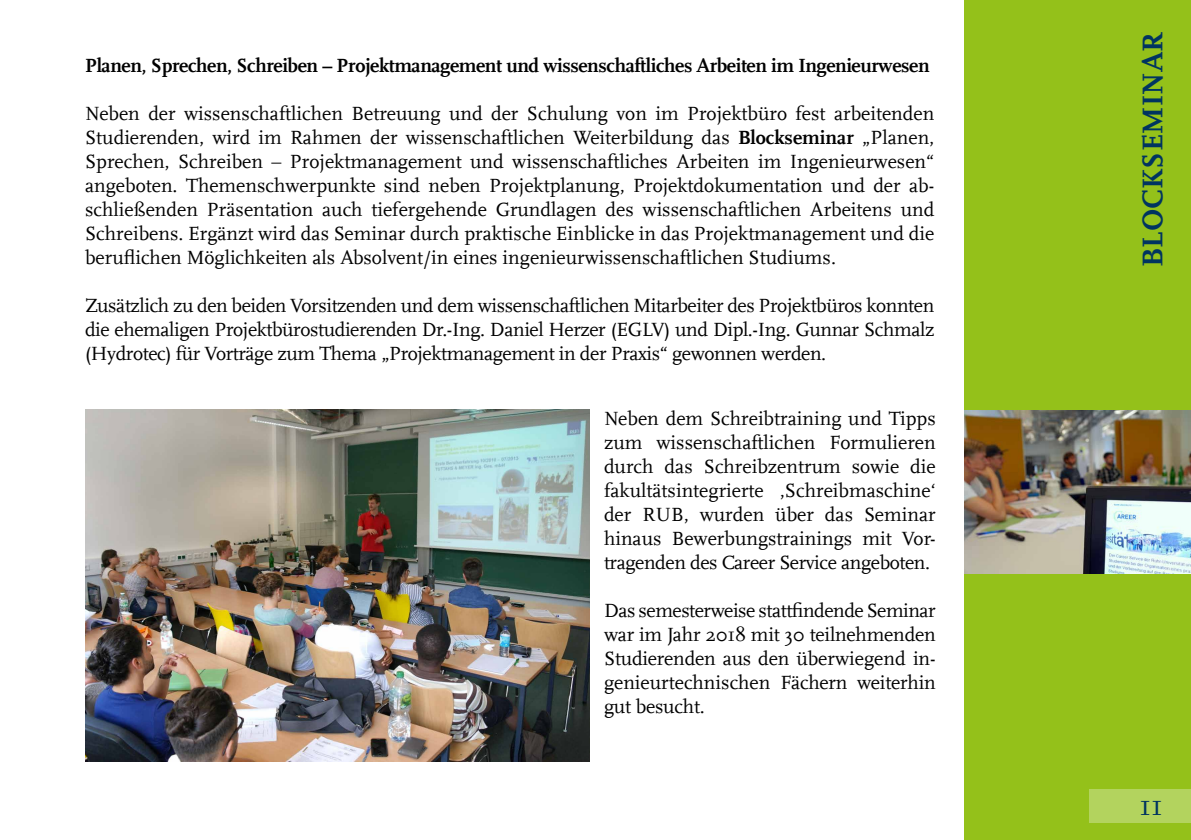
<style>
.page{position:relative;width:1191px;height:840px;background:#fff}
.page>*{position:absolute;margin:0;border:0;box-sizing:border-box;transform-origin:0 0}
.t1{font:700 30px "RUB Scala MZ";letter-spacing:.01em;color:#003460}
.t2{font:30px "RUB Scala MZ";color:#003460}
.t3{font:20px/24px "RUB Scala MZ";letter-spacing:-.01em;color:#000;text-align:justify}
.t4{font:700 20px "RUB Scala MZ";letter-spacing:-.02em;color:#000}
.s1{font-weight:700}
</style>
<div class="page">
<div style="left:964px;top:0;width:227px;height:839px;background:#94c11a"></div>
<div style="left:1090px;top:788px;width:101px;height:34px;background:#b3d35e"></div>
<img style="left:964px;top:410px;width:227px;height:162px">
<img style="left:85px;top:409px;width:505px;height:351px">
<p class="t4" style="left:85px;top:51px;width:846px">Planen, Sprechen, Schreiben – Projektmanagement und wissenschaftliches Arbeiten im Ingenieurwesen</p>
<p class="t3" style="left:85px;top:101px;width:851px">Neben der wissenschaftlichen Betreuung und der Schulung von im Projektbüro fest arbeitenden Studierenden, wird im Rahmen der wissenschaftlichen Weiterbildung das <span class="s1">Blockseminar</span> „Planen, Sprechen, Schreiben – Projektmanagement und wissenschaftliches Arbeiten im Ingenieurwesen“ angeboten. Themenschwerpunkte sind neben Projektplanung, Projektdokumentation und der ab&shy;schließenden Präsentation auch tiefergehende Grundlagen des wissenschaftlichen Arbeitens und Schreibens. Ergänzt wird das Seminar durch praktische Einblicke in das Projektmanagement und die beruflichen Möglichkeiten als Absolvent/in eines ingenieurwissenschaftlichen Studiums.</p>
<p class="t3" style="left:85px;top:293px;width:851px">Zusätzlich zu den beiden Vorsitzenden und dem wissenschaftlichen Mitarbeiter des Projektbüros konnten die ehemaligen Projektbürostudierenden Dr.-Ing. Daniel Herzer (EGLV) und Dipl.-Ing. Gunnar Schmalz (Hydrotec) für Vorträge zum Thema „Projektmanagement in der Praxis“ gewonnen werden.</p>
<p class="t3" style="left:604px;top:405px;width:333px">Neben dem Schreibtraining und Tipps zum wissenschaftlichen Formulieren durch das Schreibzentrum sowie die fakultätsintegrierte ‚Schreibmaschine‘ der RUB, wurden über das Seminar hinaus Bewerbungstrainings mit Vor&shy;tragenden des Career Service angeboten.</p>
<p class="t3" style="left:604px;top:597px;width:333px">Das semesterweise stattfindende Seminar war im Jahr 2018 mit 30 teilnehmenden Studierenden aus den überwiegend in&shy;genieurtechnischen Fächern weiterhin gut besucht.</p>
<h1 class="t1" style="left:1130px;top:267px;width:236px;rotate:-90deg">BLOCKSEMINAR</h1>
<h1 class="t2" style="left:1139px;top:784px;width:25px">11</h1>
</div>
